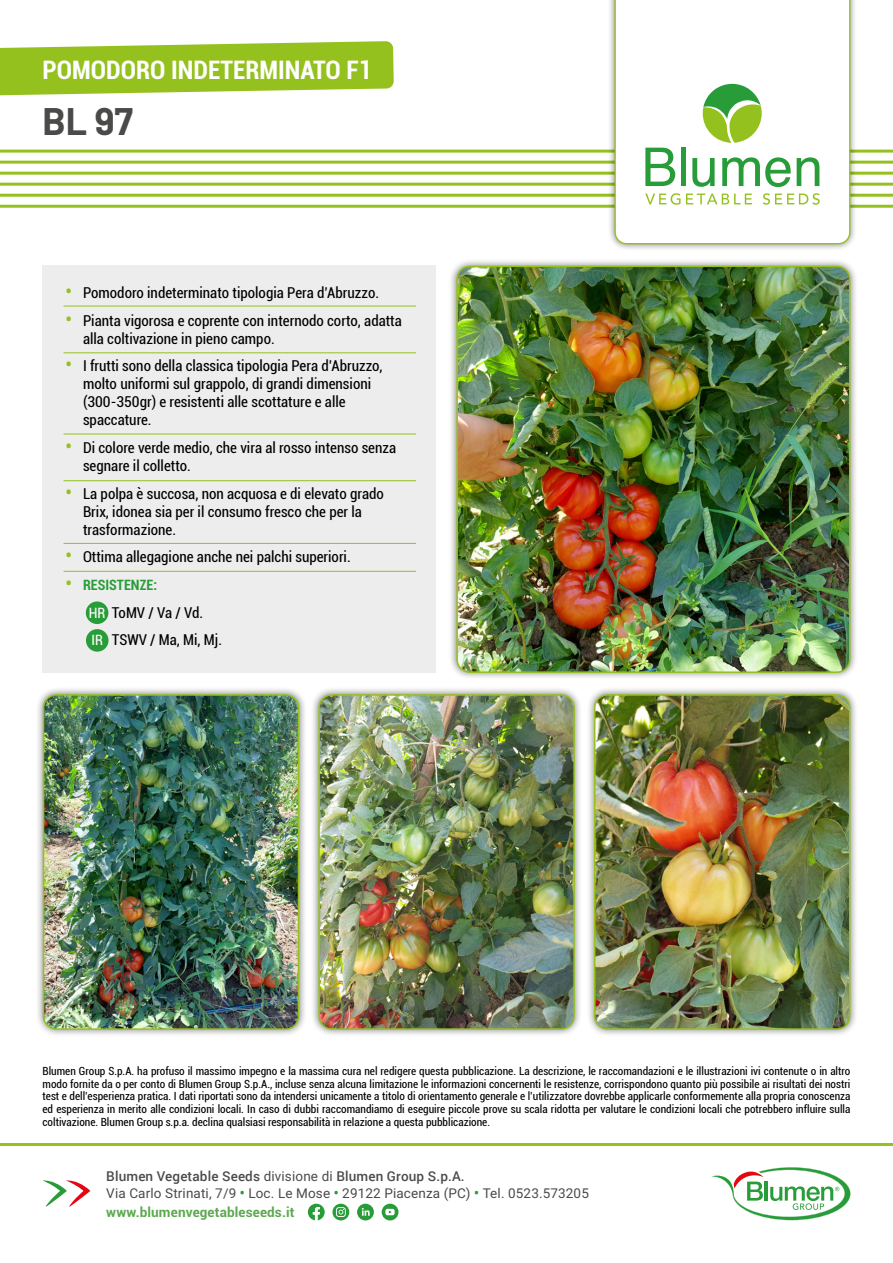
<style>
.page{position:relative;width:893px;height:1263px;background:#fff}
.page>*{position:absolute;margin:0;border:0;box-sizing:border-box;transform-origin:0 0}
.t1{font:700 37.5px "Barlow";color:#4a4a49}
.t2{font:700 condensed 25.5px "Roboto";color:#fff}
.t3{font:condensed 15px/18px "Roboto";color:#000}
.t4{font:700 condensed 14.25px "Roboto";color:#289c38}
.t5{font:13.5px/16.2px "Roboto";letter-spacing:.01em;color:#4a4a49}
.t6{font:700 13.5px "Roboto";letter-spacing:.01em;color:#5ca84f}
.t7{font:condensed 11.25px/12.8px "Roboto";color:#000;text-align:justify}
.s1{font-weight:700;font-stretch:normal;font-size:18px;color:#95c11f}
.s2{font-stretch:normal;font-size:18px;color:#95c11f}
.s3{font-size:14.25px;color:#fff}
.s4{font-weight:500}
.s5{font-weight:700;color:#289c38}
</style>
<div class="page">
<hr style="left:0;top:1143px;width:893px;height:3px;background:#95c11f">
<svg style="left:0;top:41px;width:394px;height:55px;background:#a3c93e"></svg>
<svg style="left:712px;top:1167px;width:138px;height:53px"></svg>
<div style="left:382px;top:1204px;width:16px;height:16px;background:#289c38;border-radius:50%"></div>
<svg style="left:385px;top:1209px;width:10px;height:6px"></svg>
<div style="left:332px;top:1204px;width:17px;height:16px;background:#289c38;border-radius:50%"></div>
<svg style="left:336px;top:1207px;width:10px;height:10px"></svg>
<svg style="left:308px;top:1204px;width:17px;height:16px"></svg>
<div style="left:357px;top:1204px;width:17px;height:16px;background:#289c38;border-radius:50%"></div>
<svg style="left:362px;top:1208px;width:8px;height:8px"></svg>
<svg style="left:43px;top:1180px;width:47px;height:27px"></svg>
<hr style="left:0;top:150px;width:893px;height:3px;background:#95c11f">
<hr style="left:0;top:183px;width:893px;height:3px;background:#95c11f">
<hr style="left:0;top:161px;width:893px;height:3px;background:#95c11f">
<hr style="left:0;top:194px;width:893px;height:3px;background:#95c11f">
<hr style="left:0;top:172px;width:893px;height:3px;background:#95c11f">
<hr style="left:0;top:205px;width:893px;height:3px;background:#95c11f">
<div style="left:607px;top:0;width:251px;height:251px;background:#000;opacity:.5"></div>
<svg style="left:614px;top:0;width:236px;height:244px"></svg>
<svg style="left:645px;top:148px;width:30px;height:38px"></svg>
<hr style="left:681px;top:148px;width:4px;height:38px;background:#289c38">
<svg style="left:692px;top:158px;width:23px;height:29px"></svg>
<svg style="left:722px;top:157px;width:69px;height:30px"></svg>
<svg style="left:797px;top:157px;width:22px;height:29px"></svg>
<svg style="left:645px;top:193px;width:107px;height:12px"></svg>
<svg style="left:763px;top:193px;width:57px;height:12px"></svg>
<svg style="left:703px;top:84px;width:59px;height:59px"></svg>
<div style="left:449px;top:258px;width:409px;height:423px;background:#000;opacity:.5"></div>
<img style="left:457px;top:266px;width:393px;height:406px">
<div style="left:456px;top:266px;width:394px;height:407px;border:2px solid #95c11f;border-radius:13px"></div>
<div style="left:35px;top:686px;width:272px;height:351px;background:#000;opacity:.5"></div>
<img style="left:44px;top:695px;width:254px;height:334px">
<div style="left:43px;top:694px;width:256px;height:336px;border:2px solid #95c11f;border-radius:13px"></div>
<div style="left:311px;top:686px;width:271px;height:351px;background:#000;opacity:.5"></div>
<img style="left:319px;top:695px;width:255px;height:334px">
<div style="left:318px;top:694px;width:257px;height:336px;border:2px solid #95c11f;border-radius:13px"></div>
<div style="left:586px;top:686px;width:272px;height:351px;background:#000;opacity:.5"></div>
<img style="left:595px;top:695px;width:255px;height:334px">
<div style="left:594px;top:694px;width:256px;height:336px;border:2px solid #95c11f;border-radius:13px"></div>
<div style="left:43px;top:266px;width:393px;height:407px;background:#ededed"></div>
<div style="left:86px;top:601px;width:22px;height:23px;background:#289c38;border-radius:50%"></div>
<div style="left:86px;top:629px;width:23px;height:23px;background:#289c38;border-radius:50%"></div>
<hr style="left:64px;top:306px;width:352px;height:1px;background:#95c11f">
<hr style="left:64px;top:352px;width:352px;height:1px;background:#95c11f">
<hr style="left:64px;top:434px;width:352px;height:1px;background:#95c11f">
<hr style="left:64px;top:480px;width:352px;height:1px;background:#95c11f">
<hr style="left:64px;top:543px;width:352px;height:1px;background:#95c11f">
<hr style="left:64px;top:571px;width:352px;height:1px;background:#95c11f">
<h2 class="t2" style="left:43px;top:52px;width:331px">POMODORO INDETERMINATO F1</h2>
<h1 class="t1" style="left:43px;top:93px;width:92px">BL 97</h1>
<h3 class="t3" style="left:66px;top:283px;width:315px"><span class="s1">•</span> Pomodoro indeterminato tipologia Pera d’Abruzzo.</h3>
<h3 class="t3" style="left:83px;top:311px;width:320px;text-indent:-17px"><span class="s1">•</span> Pianta vigorosa e coprente con internodo corto, adatta alla coltivazione in pieno campo.</h3>
<h3 class="t3" style="left:83px;top:356px;width:301px;text-indent:-17px"><span class="s1">•</span> I frutti sono della classica tipologia Pera d’Abruzzo, molto uniformi sul grappolo, di grandi dimensioni (300-350gr) e resistenti alle scottature e alle spaccature.</h3>
<h3 class="t3" style="left:83px;top:438px;width:315px;text-indent:-17px"><span class="s1">•</span> Di colore verde medio, che vira al rosso intenso senza segnare il colletto.</h3>
<h3 class="t3" style="left:83px;top:484px;width:302px;text-indent:-17px"><span class="s1">•</span> La polpa è succosa, non acquosa e di elevato grado<br>Brix, idonea sia per il consumo fresco che per la trasformazione.</h3>
<h3 class="t3" style="left:66px;top:547px;width:287px"><span class="s1">•</span> Ottima allegagione anche nei palchi superiori.</h3>
<p class="t4" style="left:66px;top:575px;width:93px"><span class="s2">•</span> RESISTENZE:</p>
<h3 class="t3" style="left:89px;top:598px;width:135px;line-height:27.6px"><span class="s3">HR</span> ToMV / Va / Vd.<br><span class="s3">IR</span> TSWV / Ma, Mi, Mj.</h3>
<p class="t7" style="left:43px;top:1064px;width:809px">Blumen Group S.p.A. ha profuso il massimo impegno e la massima cura nel redigere questa pubblicazione. La descrizione, le raccomandazioni e le illustrazioni ivi contenute o in altro modo fornite da o per conto di Blumen Group S.p.A., incluse senza alcuna limitazione le informazioni concernenti le resistenze, corrispondono quanto più possibile ai risultati dei nostri test e dell’esperienza pratica. I dati riportati sono da intendersi unicamente a titolo di orientamento generale e l’utilizzatore dovrebbe applicarle conformemente alla propria conoscenza ed esperienza in merito alle condizioni locali. In caso di dubbi raccomandiamo di eseguire piccole prove su scala ridotta per valutare le condizioni locali che potrebbero influire sulla coltivazione. Blumen Group s.p.a. declina qualsiasi responsabilità in relazione a questa pubblicazione.</p>
<p class="t5" style="left:106px;top:1168px;width:484px"><span class="s4">Blumen Vegetable Seeds</span> divisione di <span class="s4">Blumen Group S.p.A.<br></span>Via Carlo Strinati, 7/9 <span class="s5">•</span> Loc. Le Mose <span class="s5">•</span> 29122 Piacenza (PC) <span class="s5">•</span> Tel. 0523.573205</p>
<p class="t6" style="left:106px;top:1203px;width:190px">www.blumenvegetableseeds.it</p>
</div>
